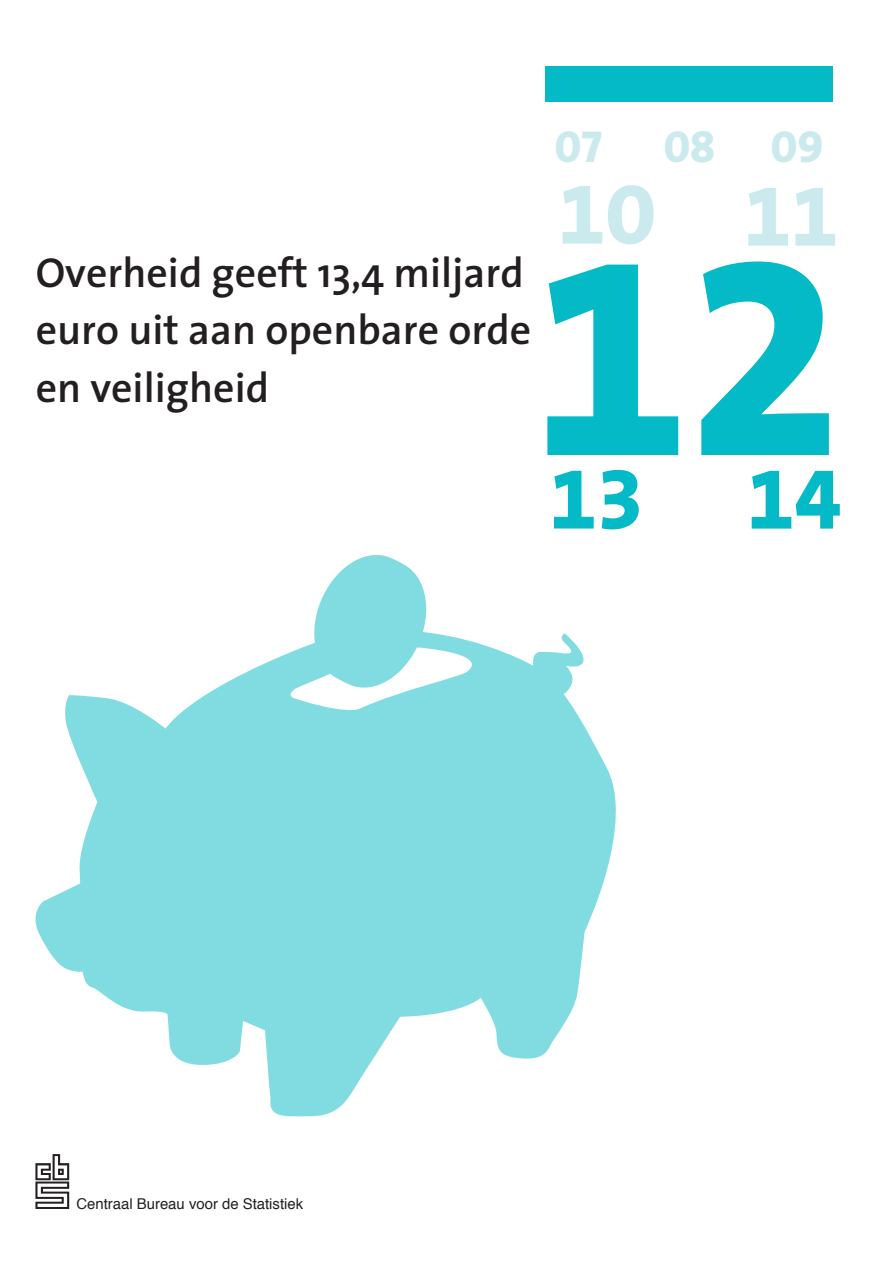
<style>
.page{position:relative;width:893px;height:1263px;background:#fff}
.page>*{position:absolute;margin:0;border:0;box-sizing:border-box;transform-origin:0 0}
.t1{font:282px "The Sans Extra Bold Expert";color:#03bac6}
.t2{font:85.5px "The Sans Extra Bold Expert";color:#03bac6}
.t3{font:85.5px "The Sans Extra Bold Expert";color:#cbeaee}
.t4{font:45px "The Sans Extra Bold Caps";color:#cbeaee}
.t5{font:600 42px/57.4px "The Sans";color:#231f20}
.t6{font:14.85px "Helvetica";color:#231f20}
.s1{font-family:"The Sans Extra Bold Caps"}
</style>
<div class="page">
<div style="left:546px;top:67px;width:287px;height:35px;background:#03bac6"></div>
<svg style="left:35px;top:1154px;width:34px;height:55px"></svg>
<svg style="left:35px;top:555px;width:581px;height:561px;fill:#81dce2"></svg>
<p class="t5" style="left:36px;top:244px;width:497px">Overheid geeft 13,4 miljard euro uit aan openbare orde en veiligheid</p>
<p class="t4" style="left:555px;top:118px;width:49px">07</p>
<p class="t4" style="left:664px;top:118px;width:161px">08 09</p>
<h2 class="t3" style="left:558px;top:162px;width:281px">1<span class="s1">0</span> 11</h2>
<h1 class="t1" style="left:533px;top:179px;width:312px">12</h1>
<h2 class="t2" style="left:550px;top:445px;width:293px">13 14</h2>
<p class="t6" style="left:76px;top:1192px;width:228px">Centraal Bureau voor de Statistiek</p>
</div>
